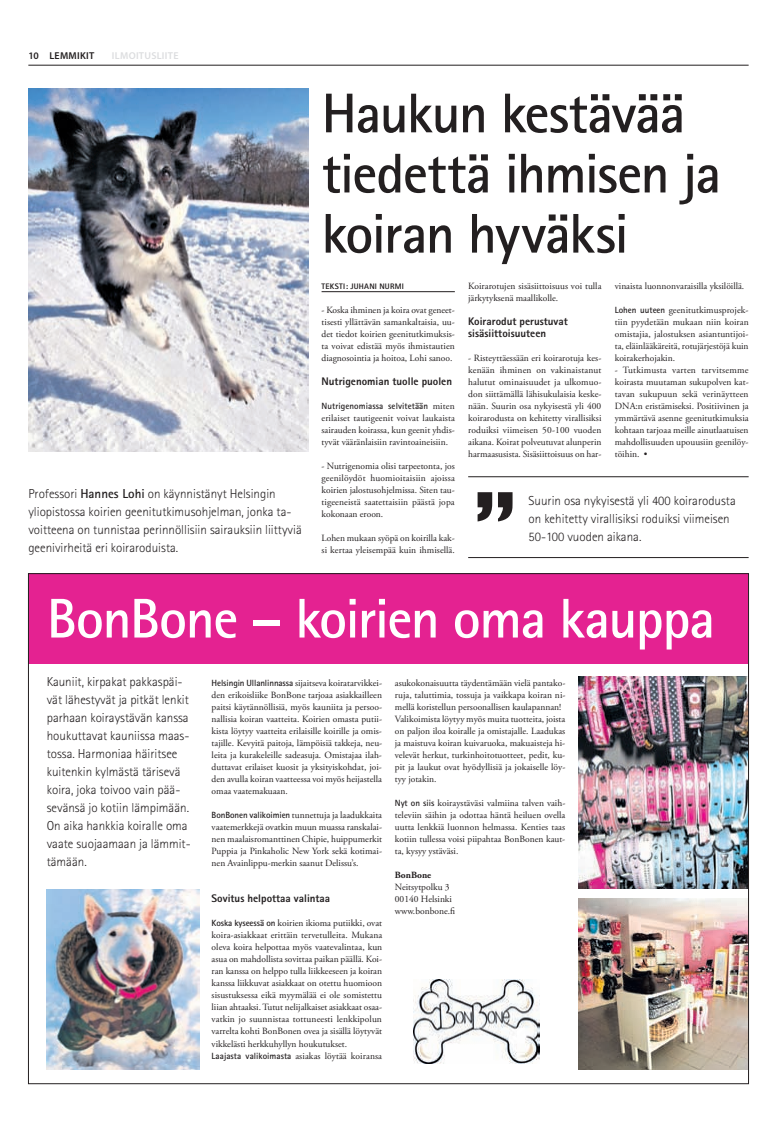
<style>
.page{position:relative;width:777px;height:1134px;background:#fff}
.page>*{position:absolute;margin:0;border:0;box-sizing:border-box;transform-origin:0 0}
.t1{font:700 56px/60.1px "Rotis Sans Serif";letter-spacing:-.03em;color:#231f20}
.t2{font:700 56px "Rotis Sans Serif";letter-spacing:-.025em;color:#fff}
.t3{font:300 13px/18px "Rotis Sans Serif";color:#231f20}
.t4{font:800 11px/12px "Rotis Sans Serif";color:#231f20}
.t5{font:600 10px "Myriad Pro";color:#dcdddf}
.t6{font:600 10px "Myriad Pro";color:#231f20}
.t7{font:9.5px/12px "Adobe Garamond Pro";color:#231f20;text-align:justify}
.t8{font:700 9.5px "Adobe Garamond Pro";color:#231f20}
.t9{font:700 9px "Rotis Sans Serif";letter-spacing:.005em;color:#231f20}
.t10{font:800 8px "Rotis Sans Serif";letter-spacing:.03em;color:#231f20}
.s1{font-weight:700}
.s2{font-family:"Adobe Garamond Pro";font-weight:400;font-size:9.5px}
.s3{font-family:"Rotis Sans Serif";font-weight:700;font-size:9px}
</style>
<div class="page">
<hr style="left:28px;top:65px;width:720px;height:1px;background:#231f20">
<div style="left:29px;top:573px;width:719px;height:91px;background:#e42291"></div>
<hr style="left:321px;top:291px;width:134px;height:1px;background:#231f20">
<img style="left:47px;top:890px;width:153px;height:179px">
<img style="left:578px;top:676px;width:168px;height:213px">
<img style="left:578px;top:898px;width:168px;height:172px">
<img style="left:413px;top:980px;width:126px;height:84px">
<img style="left:28px;top:89px;width:281px;height:363px">
<hr style="left:468px;top:476px;width:280px;height:1px;background:#231f20">
<hr style="left:468px;top:557px;width:280px;height:1px;background:#231f20">
<svg style="left:477px;top:492px;width:35px;height:29px"></svg>
<p class="t6" style="left:28px;top:49px;width:18px">10 LEMMIKIT</p>
<p class="t5" style="left:112px;top:49px;width:7px">ILMOITUSLIITE</p>
<h2 class="t3" style="left:28px;top:485px;width:275px">Professori <span class="s1">Hannes Lohi</span> on käynnistänyt Helsingin yliopistossa koirien geenitutkimusohjelman, jonka ta&shy;voitteena on tunnistaa perinnöllisiin sairauksiin liittyviä geenivirheitä eri koiraroduista.</h2>
<h1 class="t1" style="left:321px;top:82px;width:401px">Haukun kestävää tiedettä ihmisen ja koiran hyväksi</h1>
<p class="t10" style="left:321px;top:281px;width:74px">Teksti : Juhani Nurmi</p>
<p class="t7" style="left:321px;top:304px;width:135px">- Koska ihminen ja koira ovat geneet&shy;tisesti yllättävän samankaltaisia, uu&shy;det tiedot koirien geenitutkimuksis&shy;ta voivat edistää myös ihmistautien diagnosointia ja hoitoa, Lohi sanoo.</p>
<p class="t4" style="left:321px;top:375px;width:132px">Nutrigenomian tuolle puolen</p>
<p class="t9" style="left:321px;top:400px;width:135px">Nutrigenomiassa selvitetään <span class="s2">miten</span></p>
<p class="t7" style="left:321px;top:412px;width:135px">erilaiset tautigeenit voivat laukaista sairauden koirassa, kun geenit yhdis&shy;tyvät vääränlaisiin ravintoaineisiin.</p>
<p class="t7" style="left:321px;top:460px;width:135px">- Nutrigenomia olisi tarpeetonta, jos geenilöydöt huomioitaisiin ajoissa koirien jalostusohjelmissa. Siten tau&shy;tigeeneistä saatettaisiin päästä jopa kokonaan eroon.</p>
<p class="t7" style="left:321px;top:533px;width:135px">Lohen mukaan syöpä on koirilla kak&shy;si kertaa yleisempää kuin ihmisellä.</p>
<p class="t7" style="left:468px;top:280px;width:135px">Koirarotujen sisäsiittoisuus voi tulla järkytyksenä maallikolle.</p>
<p class="t4" style="left:468px;top:315px;width:101px">Koirarodut perustuvat sisäsiittoisuuteen</p>
<p class="t7" style="left:468px;top:352px;width:135px">- Risteyttäessään eri koirarotuja kes&shy;kenään ihminen on vakinaistanut halutut ominaisuudet ja ulkomuo&shy;don siittämällä lähisukulaisia keske&shy;nään. Suurin osa nykyisestä yli 400 koirarodusta on kehitetty virallisiksi roduiksi viimeisen 50-100 vuoden aikana. Koirat polveutuvat alunperin harmaasusista. Sisäsiittoisuus on har-</p>
<p class="t7" style="left:615px;top:280px;width:131px">vinaista luonnonvaraisilla yksilöillä.</p>
<p class="t7" style="left:615px;top:304px;width:135px"><span class="s3">Lohen uuteen</span> geenitutkimusprojek&shy;tiin pyydetään mukaan niin koiran omistajia, jalostuksen asiantuntijoi&shy;ta, eläinlääkäreitä, rotujärjestöjä kuin koirakerhojakin.</p>
<p class="t7" style="left:615px;top:364px;width:135px">- Tutkimusta varten tarvitsemme koirasta muutaman sukupolven kat&shy;tavan sukupuun sekä verinäytteen DNA:n eristämiseksi. Positiivinen ja ymmärtävä asenne geenitutkimuksia kohtaan tarjoaa meille ainutlaatuisen mahdollisuuden upouusiin geenilöy&shy;töihin. •</p>
<h2 class="t3" style="left:528px;top:492px;width:209px">Suurin osa nykyisestä yli 400 koirarodusta on kehitetty virallisiksi roduiksi viimeisen<br>50-100 vuoden aikana.</h2>
<h1 class="t2" style="left:47px;top:583px;width:670px">BonBone – koirien oma kauppa</h1>
<p class="t3" style="left:47px;top:672px;width:145px">Kauniit, kirpakat pakkaspäi&shy;vät lähestyvät ja pitkät lenkit parhaan koiraystävän kanssa houkuttavat kauniissa maas&shy;tossa. Harmoniaa häiritsee kuitenkin kylmästä tärisevä koira, joka toivoo vain pää&shy;sevänsä jo kotiin lämpimään.<br>On aika hankkia koiralle oma vaate suojaamaan ja lämmit&shy;tämään.</p>
<p class="t7" style="left:395px;top:677px;width:172px;text-align:left">asukokonaisuutta täydentämään vielä pantako&shy;ruja, taluttimia, tossuja ja vaikkapa koiran ni&shy;mellä koristellun persoonallisen kaulapannan!<br>Valikoimista löytyy myös muita tuotteita, joista on paljon iloa koiralle ja omistajalle. Laadukas ja maistuva koiran kuivaruoka, makuaisteja hi&shy;velevät herkut, turkinhoitotuotteet, pedit, ku&shy;pit ja laukut ovat hyödyllisiä ja jokaiselle löy&shy;tyy jotakin.</p>
<p class="t7" style="left:212px;top:677px;width:172px"><span class="s3">Helsingin Ullanlinnassa</span> sijaitseva koiratarvikkei&shy;den erikoisliike BonBone tarjoaa asiakkailleen paitsi käytännöllisiä, myös kauniita ja persoo&shy;nallisia koiran vaatteita. Koirien omasta putii&shy;kista löytyy vaatteita erilaisille koirille ja omis&shy;tajille. Kevyitä paitoja, lämpöisiä takkeja, neu&shy;leita ja kurakeleille sadeasuja. Omistajaa ilah&shy;duttavat erilaiset kuosit ja yksityiskohdat, joi&shy;den avulla koiran vaatteessa voi myös heijastella omaa vaatemakuaan.</p>
<p class="t7" style="left:212px;top:809px;width:172px"><span class="s3">BonBonen valikoimien</span> tunnettuja ja laadukkaita vaatemerkkejä ovatkin muun muassa ranskalai&shy;nen maalaisromanttinen Chipie, huippumerkit Puppia ja Pinkaholic New York sekä kotimai&shy;nen Avainlippu-merkin saanut Delissu’s.</p>
<p class="t4" style="left:212px;top:892px;width:120px">Sovitus helpottaa valintaa</p>
<p class="t7" style="left:212px;top:917px;width:172px;text-align:left"><span class="s3">Koska kyseessä on</span> koirien ikioma putiikki, ovat koira-asiakkaat erittäin tervetulleita. Mukana oleva koira helpottaa myös vaatevalintaa, kun asua on mahdollista sovittaa paikan päällä. Koi&shy;ran kanssa on helppo tulla liikkeeseen ja koiran kanssa liikkuvat asiakkaat on otettu huomioon sisustuksessa eikä myymälää ei ole somistettu liian ahtaaksi. Tutut nelijalkaiset asiakkaat osaa&shy;vatkin jo suunnistaa tottuneesti lenkkipolun varrelta kohti BonBonen ovea ja sisällä löytyvät vikkelästi herkkuhyllyn houkutukset.<br><span class="s3">Laajasta valikoimasta</span> asiakas löytää koiransa</p>
<p class="t7" style="left:395px;top:797px;width:172px"><span class="s3">Nyt on siis</span> koiraystäväsi valmiina talven vaih&shy;televiin säihin ja odottaa häntä heiluen ovella uutta lenkkiä luonnon helmassa. Kenties taas kotiin tullessa voisi piipahtaa BonBonen kaut&shy;ta, kysyy ystäväsi.</p>
<p class="t8" style="left:395px;top:869px;width:38px">BonBone</p>
<p class="t7" style="left:395px;top:881px;width:62px;text-align:left">Neitsytpolku 3<br>00140 Helsinki www.bonbone.fi</p>
</div>
